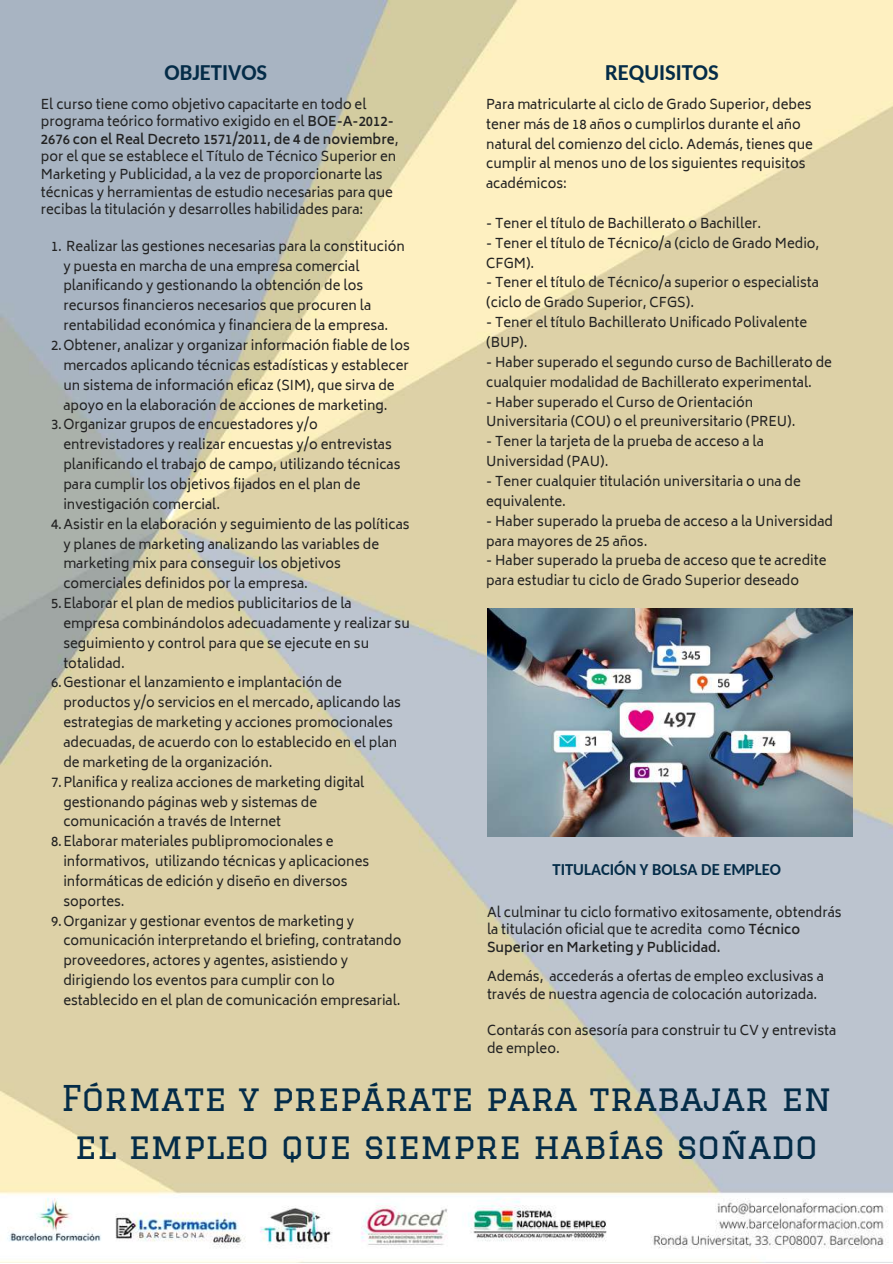
<style>
.page{position:relative;width:893px;height:1264px;background:#fff}
.page>*{position:absolute;margin:0;border:0;box-sizing:border-box;transform-origin:0 0}
.t1{font:34.65px/48.3px "Graduate";color:#042c48;text-align:center}
.t2{font:700 22.5px "Carlito";color:#042c48}
.t3{font:700 16.5px "Carlito";color:#042c48}
.t4{font:13.2px/19.8px "Biryani";color:#222}
.s1{font-weight:600}
</style>
<div class="page">
<img style="left:0;top:0;width:892px;height:1262px">
<img style="left:487px;top:608px;width:365px;height:228px">
<h2 class="t2" style="left:164px;top:63px;width:104px">OBJETIVOS</h2>
<h2 class="t2" style="left:605px;top:63px;width:115px">REQUISITOS</h2>
<p class="t4" style="left:41px;top:95px;width:359px;line-height:17.7px">El curso tiene como objetivo capacitarte en todo el programa teórico formativo exigido en el <span class="s1">BOE-A-2012- 2676 con el Real Decreto 1571/2011, de 4 de noviembre</span>, por el que se establece el Título de Técnico Superior en Marketing y Publicidad, a la vez de proporcionarte las técnicas y herramientas de estudio necesarias para que recibas la titulación y desarrolles habilidades para:</p>
<p class="t4" style="left:486px;top:94px;width:328px">Para matricularte al ciclo de Grado Superior, debes tener más de 18 años o cumplirlos durante el año natural del comienzo del ciclo. Además, tienes que cumplir al menos uno de los siguientes requisitos académicos:</p>
<p class="t4" style="left:486px;top:213px;width:276px">- Tener el título de Bachillerato o Bachiller.</p>
<p class="t4" style="left:486px;top:233px;width:334px">- Tener el título de Técnico/a (ciclo de Grado Medio,<br>CFGM).</p>
<p class="t4" style="left:486px;top:273px;width:334px">- Tener el título de Técnico/a superior o especialista (ciclo de Grado Superior, CFGS).</p>
<p class="t4" style="left:486px;top:313px;width:322px">- Tener el título Bachillerato Unificado Polivalente (BUP).</p>
<p class="t4" style="left:486px;top:352px;width:347px">- Haber superado el segundo curso de Bachillerato de cualquier modalidad de Bachillerato experimental.</p>
<p class="t4" style="left:486px;top:392px;width:311px">- Haber superado el Curso de Orientación<br>Universitaria (COU) o el preuniversitario (PREU).</p>
<p class="t4" style="left:486px;top:432px;width:279px">- Tener la tarjeta de la prueba de acceso a la<br>Universidad (PAU).</p>
<p class="t4" style="left:486px;top:471px;width:316px">- Tener cualquier titulación universitaria o una de equivalente.</p>
<p class="t4" style="left:486px;top:511px;width:348px">- Haber superado la prueba de acceso a la Universidad para mayores de 25 años.</p>
<p class="t4" style="left:486px;top:551px;width:342px">- Haber superado la prueba de acceso que te acredite para estudiar tu ciclo de Grado Superior deseado</p>
<p class="t4" style="left:51px;top:236px;width:355px">1. Realizar las gestiones necesarias para la constitución</p>
<p class="t4" style="left:63px;top:256px;width:298px">y puesta en marcha de una empresa comercial</p>
<p class="t4" style="left:63px;top:276px;width:301px">planificando y gestionando la obtención de los</p>
<p class="t4" style="left:63px;top:296px;width:309px">recursos financieros necesarios que procuren la</p>
<p class="t4" style="left:63px;top:316px;width:326px">rentabilidad económica y financiera de la empresa.</p>
<p class="t4" style="left:51px;top:335px;width:360px">2.Obtener, analizar y organizar información fiable de los</p>
<p class="t4" style="left:63px;top:355px;width:347px">mercados aplicando técnicas estadísticas y establecer</p>
<p class="t4" style="left:63px;top:375px;width:333px">un sistema de información eficaz (SIM), que sirva de</p>
<p class="t4" style="left:63px;top:395px;width:326px">apoyo en la elaboración de acciones de marketing.</p>
<p class="t4" style="left:51px;top:415px;width:268px">3.Organizar grupos de encuestadores y/o</p>
<p class="t4" style="left:63px;top:435px;width:330px">entrevistadores y realizar encuestas y/o entrevistas</p>
<p class="t4" style="left:63px;top:454px;width:338px">planificando el trabajo de campo, utilizando técnicas</p>
<p class="t4" style="left:63px;top:474px;width:298px">para cumplir los objetivos fijados en el plan de</p>
<p class="t4" style="left:63px;top:494px;width:158px">investigación comercial.</p>
<p class="t4" style="left:51px;top:514px;width:360px">4.Asistir en la elaboración y seguimiento de las políticas</p>
<p class="t4" style="left:63px;top:534px;width:317px">y planes de marketing analizando las variables de</p>
<p class="t4" style="left:63px;top:554px;width:279px">marketing mix para conseguir los objetivos</p>
<p class="t4" style="left:63px;top:573px;width:246px">comerciales definidos por la empresa.</p>
<p class="t4" style="left:51px;top:593px;width:302px">5.Elaborar el plan de medios publicitarios de la</p>
<p class="t4" style="left:63px;top:613px;width:348px">empresa combinándolos adecuadamente y realizar su</p>
<p class="t4" style="left:63px;top:633px;width:307px">seguimiento y control para que se ejecute en su</p>
<p class="t4" style="left:63px;top:653px;width:63px">totalidad.</p>
<p class="t4" style="left:51px;top:673px;width:292px">6.Gestionar el lanzamiento e implantación de</p>
<p class="t4" style="left:63px;top:693px;width:339px">productos y/o servicios en el mercado, aplicando las</p>
<p class="t4" style="left:63px;top:712px;width:331px">estrategias de marketing y acciones promocionales</p>
<p class="t4" style="left:63px;top:732px;width:335px">adecuadas, de acuerdo con lo establecido en el plan</p>
<p class="t4" style="left:63px;top:752px;width:211px">de marketing de la organización.</p>
<p class="t4" style="left:51px;top:772px;width:315px">7.Planifica y realiza acciones de marketing digital</p>
<p class="t4" style="left:63px;top:792px;width:255px">gestionando páginas web y sistemas de</p>
<p class="t4" style="left:63px;top:812px;width:219px">comunicación a través de Internet</p>
<p class="t4" style="left:51px;top:831px;width:284px">8.Elaborar materiales publipromocionales e</p>
<p class="t4" style="left:63px;top:851px;width:307px">informativos, utilizando técnicas y aplicaciones</p>
<p class="t4" style="left:63px;top:871px;width:286px">informáticas de edición y diseño en diversos</p>
<p class="t4" style="left:63px;top:891px;width:63px">soportes.</p>
<p class="t4" style="left:51px;top:911px;width:305px">9.Organizar y gestionar eventos de marketing y</p>
<p class="t4" style="left:63px;top:931px;width:339px">comunicación interpretando el briefing, contratando</p>
<p class="t4" style="left:63px;top:950px;width:286px">proveedores, actores y agentes, asistiendo y</p>
<p class="t4" style="left:63px;top:970px;width:273px">dirigiendo los eventos para cumplir con lo</p>
<p class="t4" style="left:63px;top:990px;width:339px">establecido en el plan de comunicación empresarial.</p>
<p class="t3" style="left:552px;top:862px;width:230px">TITULACIÓN Y BOLSA DE EMPLEO</p>
<p class="t4" style="left:487px;top:903px;width:356px;line-height:17.7px">Al culminar tu ciclo formativo exitosamente, obtendrás la titulación oficial que te acredita como <span class="s1">Técnico<br>Superior en Marketing y Publicidad.</span></p>
<p class="t4" style="left:487px;top:967px;width:338px;line-height:18px">Además, accederás a ofertas de empleo exclusivas a través de nuestra agencia de colocación autorizada.</p>
<p class="t4" style="left:487px;top:1021px;width:350px;line-height:18px">Contarás con asesoría para construir tu CV y entrevista de empleo.</p>
<h1 class="t1" style="left:61px;top:1073px;width:772px">Fórmate y prepárate para trabajar en el empleo que siempre habías soñado</h1>
</div>
